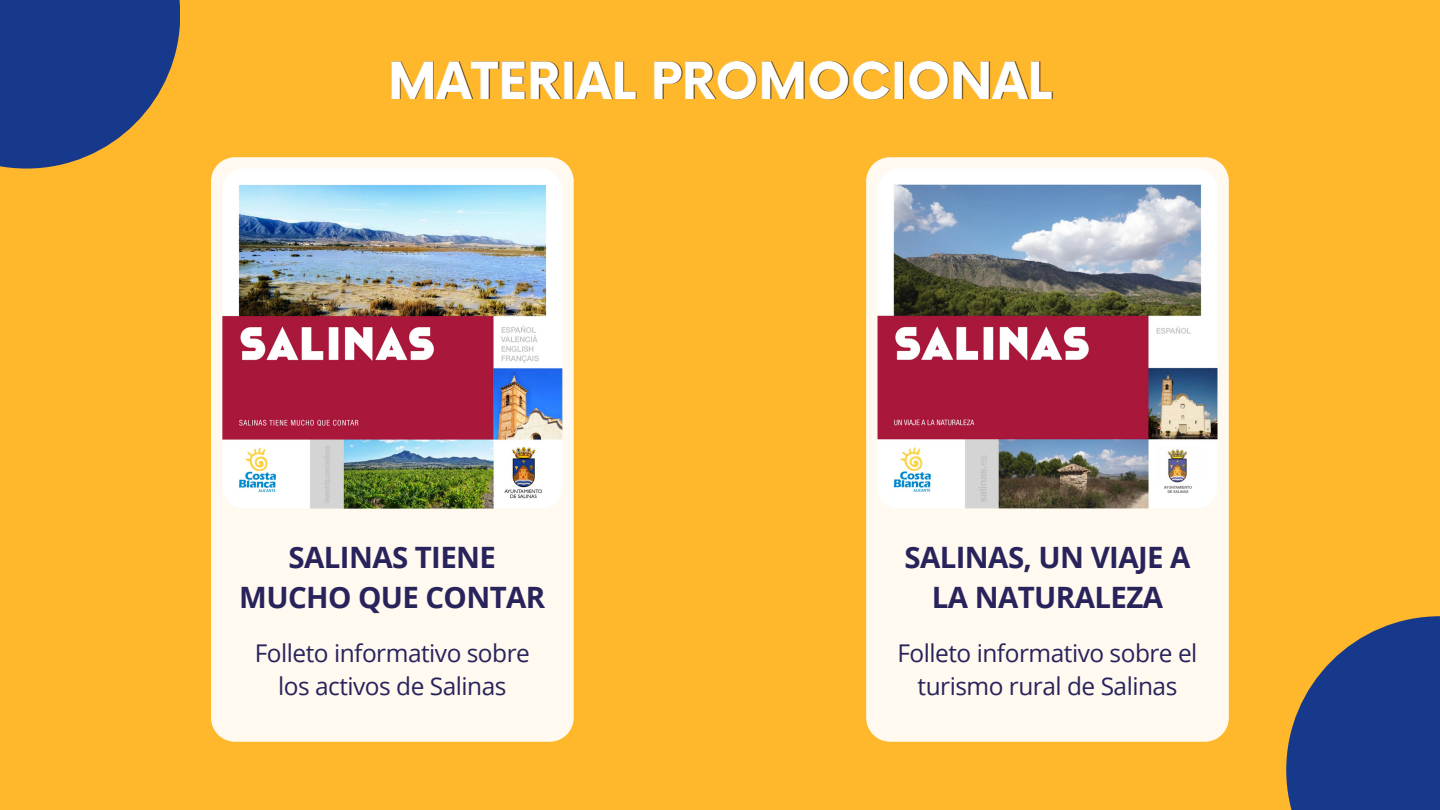
<style>
.page{position:relative;width:1440px;height:810px;background:#ffb72c}
.page>*{position:absolute;margin:0;border:0;box-sizing:border-box;transform-origin:0 0}
.t1{font:700 50px "Now";color:#fff}
.t2{font:700 29.4px/40.9px "Open Sans";letter-spacing:-.02em;color:#29235c;text-align:center}
.t3{font:24.4px/33.8px "Open Sans";letter-spacing:-.02em;color:#29235c;text-align:center}
</style>
<div class="page">
<div style="left:211px;top:157px;width:363px;height:585px;background:#fff9f0"></div>
<img style="left:222px;top:169px;width:340px;height:340px;border-radius:21px">
<div style="left:866px;top:157px;width:363px;height:585px;background:#fff9f0"></div>
<img style="left:878px;top:169px;width:339px;height:339px;border-radius:21px">
<svg style="left:0;top:0;width:180px;height:169px;fill:#16398b"></svg>
<svg style="left:1286px;top:616px;width:154px;height:194px;fill:#16398b"></svg>
<p class="t1" style="left:388px;top:54px;width:665px">MATERIAL PROMOCIONAL</p>
<p class="t2" style="left:239px;top:536px;width:308px">SALINAS TIENE<br>MUCHO QUE CONTAR</p>
<p class="t3" style="left:255px;top:635px;width:277px">Folleto informativo sobre los activos de Salinas</p>
<p class="t2" style="left:904px;top:536px;width:288px">SALINAS, UN VIAJE A<br>LA NATURALEZA</p>
<p class="t3" style="left:898px;top:635px;width:301px">Folleto informativo sobre el turismo rural de Salinas</p>
</div>
